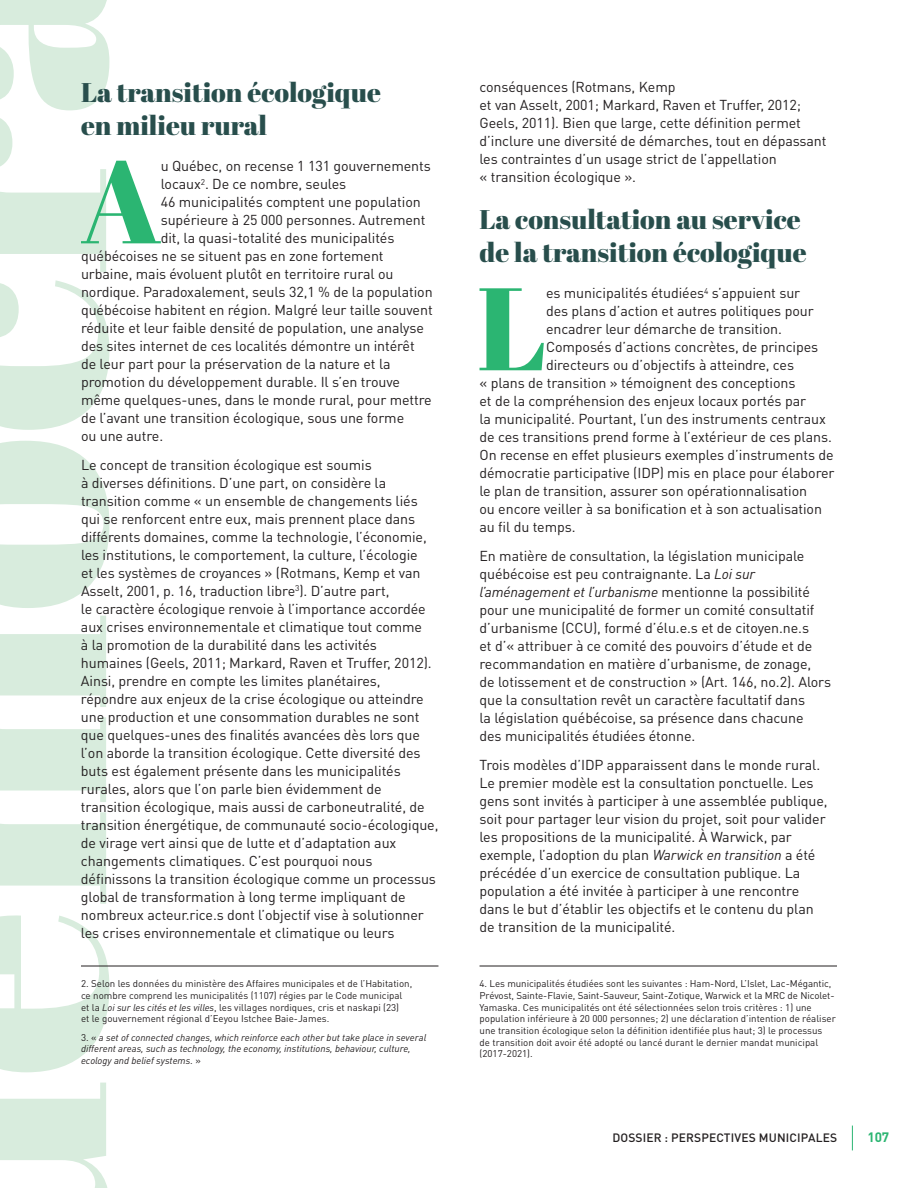
<style>
.page{position:relative;width:918px;height:1188px;background:#fff}
.page>*{position:absolute;margin:0;border:0;box-sizing:border-box;transform-origin:0 0}
.t1{font:117.15px "Abril Fatface";color:#2bb572}
.t2{font:27px/33px "Abril Fatface";color:#284e4c}
.t3{font:14.25px/18px "DIN Pro";letter-spacing:-.005em;color:#231f20}
.t4{font:700 13.5px "DIN Pro";color:#2bb572}
.t5{font:500 12px "DIN Pro";letter-spacing:.015em;color:#231f20}
.t6{font:9.75px/11.7px "DIN Pro";color:#231f20}
.t7{font:italic 9.75px/11.7px "DIN Pro";color:#231f20}
.s1{font-style:italic}
.s2{font-style:normal}
</style>
<div class="page">
<svg style="left:0;top:0;width:109px;height:1188px;fill:#d8ecdd"></svg>
<hr style="left:81px;top:966px;width:357px;height:1px;background:#231f20">
<hr style="left:480px;top:966px;width:357px;height:1px;background:#231f20">
<svg style="left:852px;top:1126px;width:1px;height:24px"></svg>
<h2 class="t2" style="left:81px;top:75px;width:302px">La transition écologique en milieu rural</h2>
<h1 class="t1" style="left:80px;top:119px;width:83px">A</h1>
<p class="t3" style="left:161px;top:157px;width:272px">u Québec, on recense 1 131 gouvernements</p>
<p class="t3" style="left:161px;top:175px;width:187px">locaux<sup>2</sup>. De ce nombre, seules</p>
<p class="t3" style="left:161px;top:193px;width:262px">46 municipalités comptent une population</p>
<p class="t3" style="left:161px;top:211px;width:266px">supérieure à 25 000 personnes. Autrement</p>
<p class="t3" style="left:161px;top:229px;width:235px">dit, la quasi-totalité des municipalités</p>
<p class="t3" style="left:81px;top:247px;width:304px">québécoises ne se situent pas en zone fortement</p>
<p class="t3" style="left:81px;top:265px;width:314px">urbaine, mais évoluent plutôt en territoire rural ou</p>
<p class="t3" style="left:81px;top:283px;width:353px">nordique. Paradoxalement, seuls 32,1 % de la population</p>
<p class="t3" style="left:81px;top:301px;width:353px">québécoise habitent en région. Malgré leur taille souvent</p>
<p class="t3" style="left:81px;top:319px;width:345px">réduite et leur faible densité de population, une analyse</p>
<p class="t3" style="left:81px;top:337px;width:335px">des sites internet de ces localités démontre un intérêt</p>
<p class="t3" style="left:81px;top:355px;width:311px">de leur part pour la préservation de la nature et la</p>
<p class="t3" style="left:81px;top:373px;width:321px">promotion du développement durable. Il s’en trouve</p>
<p class="t3" style="left:81px;top:391px;width:352px">même quelques-unes, dans le monde rural, pour mettre</p>
<p class="t3" style="left:81px;top:409px;width:325px">de l’avant une transition écologique, sous une forme</p>
<p class="t3" style="left:81px;top:427px;width:84px">ou une autre.</p>
<p class="t3" style="left:81px;top:455px;width:359px">Le concept de transition écologique est soumis<br>à diverses définitions. D’une part, on considère la transition comme « un ensemble de changements liés qui se renforcent entre eux, mais prennent place dans différents domaines, comme la technologie, l’économie, les institutions, le comportement, la culture, l’écologie<br>et les systèmes de croyances » (Rotmans, Kemp et van Asselt, 2001, p. 16, traduction libre<sup>3</sup>). D’autre part,<br>le caractère écologique renvoie à l’importance accordée aux crises environnementale et climatique tout comme<br>à la promotion de la durabilité dans les activités humaines (Geels, 2011; Markard, Raven et Truffer, 2012).<br>Ainsi, prendre en compte les limites planétaires, répondre aux enjeux de la crise écologique ou atteindre une production et une consommation durables ne sont que quelques-unes des finalités avancées dès lors que l’on aborde la transition écologique. Cette diversité des buts est également présente dans les municipalités rurales, alors que l’on parle bien évidemment de transition écologique, mais aussi de carboneutralité, de transition énergétique, de communauté socio-écologique, de virage vert ainsi que de lutte et d’adaptation aux changements climatiques. C’est pourquoi nous définissons la transition écologique comme un processus global de transformation à long terme impliquant de nombreux acteur.rice.s dont l’objectif vise à solutionner les crises environnementale et climatique ou leurs</p>
<p class="t6" style="left:81px;top:977px;width:333px">2. Selon les données du ministère des Affaires municipales et de l’Habitation, ce nombre comprend les municipalités (1107) régies par le Code municipal et la <span class="s1">Loi sur les cités et les villes</span>, les villages nordiques, cris et naskapi (23)<br>et le gouvernement régional d’Eeyou Istchee Baie-James.</p>
<p class="t7" style="left:81px;top:1030px;width:347px"><span class="s2">3. «</span> a set of connected changes, which reinforce each other but take place in several different areas, such as technology, the economy, institutions, behaviour, culture, ecology and belief systems<span class="s2">. »</span></p>
<p class="t3" style="left:480px;top:77px;width:349px">conséquences (Rotmans, Kemp<br>et van Asselt, 2001; Markard, Raven et Truffer, 2012; Geels, 2011). Bien que large, cette définition permet d’inclure une diversité de démarches, tout en dépassant les contraintes d’un usage strict de l’appellation<br>« transition écologique ».</p>
<h2 class="t2" style="left:480px;top:202px;width:329px">La consultation au service de la transition écologique</h2>
<h1 class="t1" style="left:477px;top:246px;width:71px">L</h1>
<p class="t3" style="left:546px;top:284px;width:256px">es municipalités étudiées<sup>4</sup> s’appuient sur</p>
<p class="t3" style="left:546px;top:302px;width:269px">des plans d’action et autres politiques pour</p>
<p class="t3" style="left:546px;top:320px;width:237px">encadrer leur démarche de transition.</p>
<p class="t3" style="left:546px;top:338px;width:274px">Composés d’actions concrètes, de principes</p>
<p class="t3" style="left:546px;top:356px;width:250px">directeurs ou d’objectifs à atteindre, ces</p>
<p class="t3" style="left:480px;top:374px;width:317px">« plans de transition » témoignent des conceptions</p>
<p class="t3" style="left:480px;top:392px;width:328px">et de la compréhension des enjeux locaux portés par</p>
<p class="t3" style="left:480px;top:410px;width:348px">la municipalité. Pourtant, l’un des instruments centraux</p>
<p class="t3" style="left:480px;top:428px;width:354px">de ces transitions prend forme à l’extérieur de ces plans.</p>
<p class="t3" style="left:480px;top:446px;width:356px">On recense en effet plusieurs exemples d’instruments de</p>
<p class="t3" style="left:480px;top:464px;width:357px">démocratie participative (IDP) mis en place pour élaborer</p>
<p class="t3" style="left:480px;top:482px;width:329px">le plan de transition, assurer son opérationnalisation</p>
<p class="t3" style="left:480px;top:500px;width:344px">ou encore veiller à sa bonification et à son actualisation</p>
<p class="t3" style="left:480px;top:518px;width:98px">au fil du temps.</p>
<p class="t3" style="left:480px;top:546px;width:353px">En matière de consultation, la législation municipale québécoise est peu contraignante. La <span class="s1">Loi sur l’aménagement et l’urbanisme</span> mentionne la possibilité pour une municipalité de former un comité consultatif d’urbanisme (CCU), formé d’élu.e.s et de citoyen.ne.s<br>et d’« attribuer à ce comité des pouvoirs d’étude et de recommandation en matière d’urbanisme, de zonage,<br>de lotissement et de construction » (Art. 146, no.2). Alors que la consultation revêt un caractère facultatif dans<br>la législation québécoise, sa présence dans chacune<br>des municipalités étudiées étonne.</p>
<p class="t3" style="left:480px;top:755px;width:350px">Trois modèles d’IDP apparaissent dans le monde rural.<br>Le premier modèle est la consultation ponctuelle. Les gens sont invités à participer à une assemblée publique, soit pour partager leur vision du projet, soit pour valider les propositions de la municipalité. À Warwick, par exemple, l’adoption du plan <span class="s1">Warwick en transition</span> a été précédée d’un exercice de consultation publique. La population a été invitée à participer à une rencontre dans le but d’établir les objectifs et le contenu du plan de transition de la municipalité.</p>
<p class="t6" style="left:480px;top:977px;width:358px">4. Les municipalités étudiées sont les suivantes : Ham-Nord, L’Islet, Lac-Mégantic, Prévost, Sainte-Flavie, Saint-Sauveur, Saint-Zotique, Warwick et la MRC de Nicolet-Yamaska. Ces municipalités ont été sélectionnées selon trois critères : 1) une population inférieure à 20 000 personnes; 2) une déclaration d’intention de réaliser une transition écologique selon la définition identifiée plus haut; 3) le processus<br>de transition doit avoir été adopté ou lancé durant le dernier mandat municipal (2017-2021).</p>
<p class="t5" style="left:612px;top:1128px;width:226px">DOSSIER : PERSPECTIVES MUNICIPALES</p>
<p class="t4" style="left:867px;top:1126px;width:23px">107</p>
</div>
